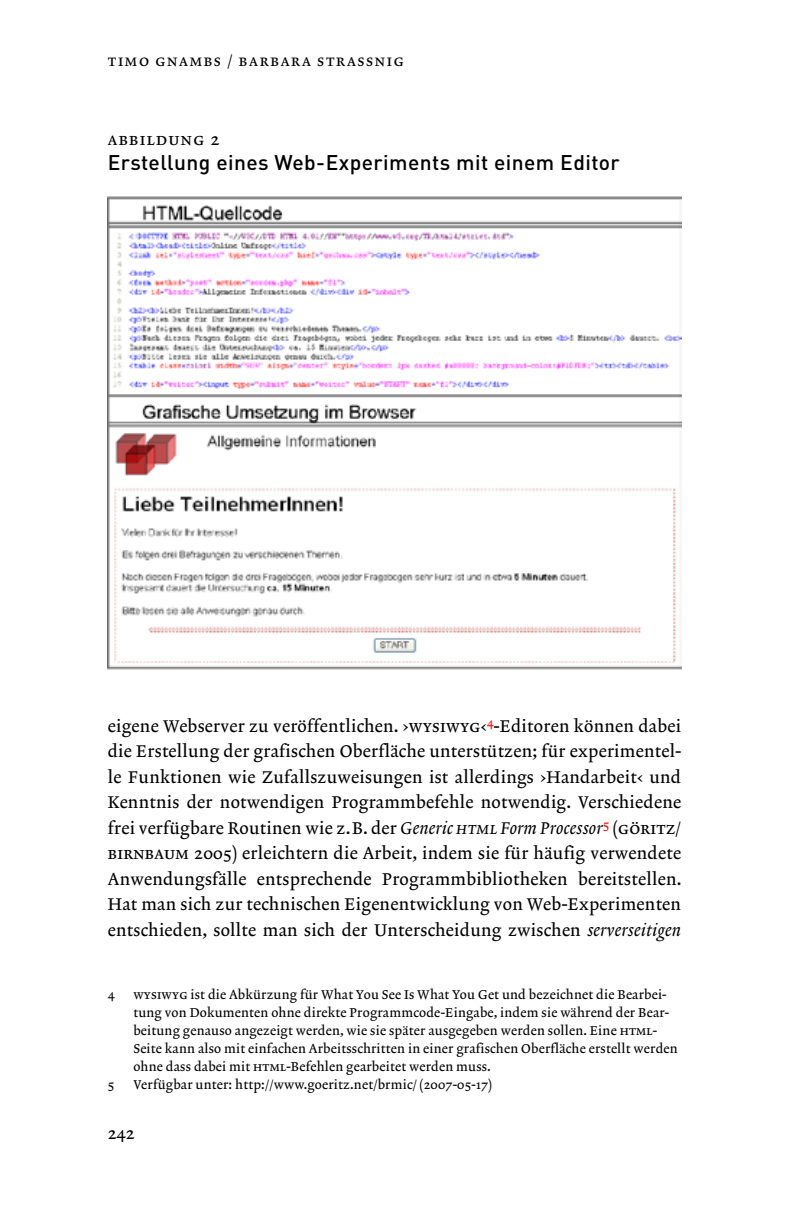
<style>
.page{position:relative;width:806px;height:1208px;background:#fff}
.page>*{position:absolute;margin:0;border:0;box-sizing:border-box;transform-origin:0 0}
.t1{font:500 21px "DIN";letter-spacing:.02em;color:#000}
.t2{font:17.2px/25.6px "Lexicon No 2 Roman A Txt";letter-spacing:.015em;color:#000;text-align:justify}
.t3{font:17.2px "Lexicon No 2 Roman A Exp";letter-spacing:.075em;color:#000}
.t4{font:16px "Lexicon No 2 Roman A Exp";letter-spacing:.1em;color:#000}
.t5{font:13px/18px "Lexicon No 2 Roman A Txt";letter-spacing:.015em;color:#000}
.s1{font-family:"Lexicon No 2 Roman A Exp"}
.s2{font-family:"Lexicon No 2 Italic A Txt"}
.s3{font-family:"Lexicon No 2 Italic A Exp"}
</style>
<div class="page">
<img style="left:108px;top:196px;width:572px;height:473px">
<p class="t4" style="left:108px;top:51px;width:297px">timo gnambs / barbara strassnig</p>
<p class="t3" style="left:108px;top:129px;width:113px">abbildung 2</p>
<p class="t1" style="left:108px;top:149px;width:513px">Erstellung eines Web-Experiments mit einem Editor</p>
<p class="t2" style="left:108px;top:713px;width:575px">eigene Webserver zu veröffentlichen. ›<span class="s1">wysiwyg</span>‹<sup>4</sup>-Editoren können dabei die Erstellung der grafischen Oberfläche unterstützen; für experimentel&shy;le Funktionen wie Zufallszuweisungen ist allerdings ›Handarbeit‹ und Kenntnis der notwendigen Programmbefehle notwendig. Verschiedene frei verfügbare Routinen wie z.B. der <span class="s2">Generic</span> <span class="s3">html</span> <span class="s2">Form Processor</span><sup>5</sup> (<span class="s1">göritz/ birnbaum</span> 2005) erleichtern die Arbeit, indem sie für häufig verwendete Anwendungsfälle entsprechende Programmbibliotheken bereitstellen.<br>Hat man sich zur technischen Eigenentwicklung von Web-Experimenten entschieden, sollte man sich der Unterscheidung zwischen <span class="s2">serverseitigen</span></p>
<p class="t5" style="left:108px;top:986px;width:9px">4</p>
<p class="t5" style="left:133px;top:986px;width:545px"><span class="s1">wysiwyg</span> ist die Abkürzung für What You See Is What You Get und bezeichnet die Bearbei&shy;tung von Dokumenten ohne direkte Programmcode-Eingabe, indem sie während der Bear&shy;beitung genauso angezeigt werden, wie sie später ausgegeben werden sollen. Eine <span class="s1">html</span>-Seite kann also mit einfachen Arbeitsschritten in einer grafischen Oberfläche erstellt werden ohne dass dabei mit <span class="s1">html</span>-Befehlen gearbeitet werden muss.</p>
<p class="t5" style="left:108px;top:1076px;width:8px">5</p>
<p class="t5" style="left:133px;top:1076px;width:360px">Verfügbar unter: http://www.goeritz.net/brmic/ (2007-05-17)</p>
<p class="t2" style="left:108px;top:1121px;width:28px">242</p>
</div>
